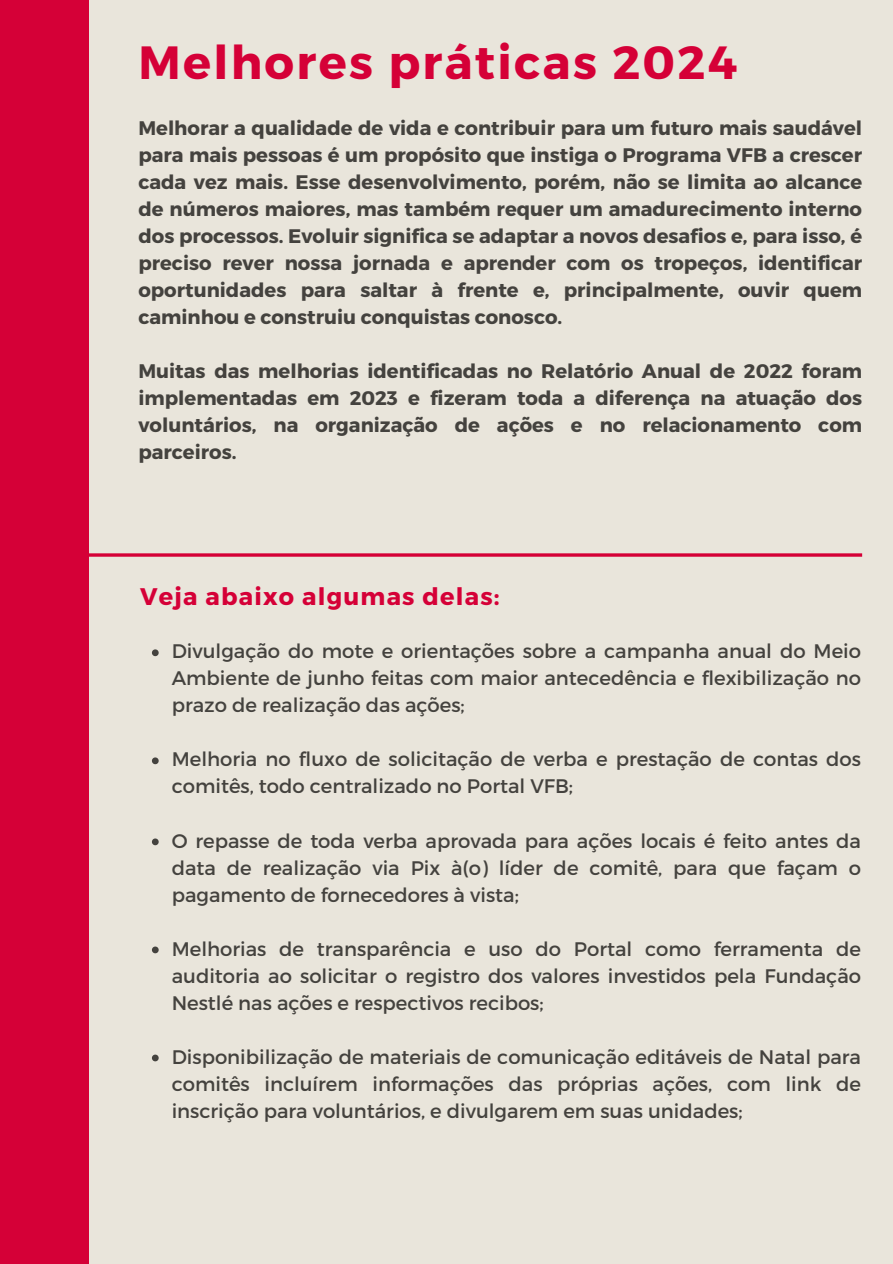
<style>
.page{position:relative;width:893px;height:1264px;background:#fff}
.page>*{position:absolute;margin:0;border:0;box-sizing:border-box;transform-origin:0 0}
.t1{font:700 46.5px "Montserrat";letter-spacing:.05em;color:#d50037}
.t2{font:700 24px "Montserrat";letter-spacing:.05em;color:#d50037}
.t3{font:19.65px/27px "Montserrat";color:#44423e;text-align:justify}
.t4{font:700 19.65px/27px "Montserrat";color:#44423e;text-align:justify}
</style>
<div class="page">
<div style="left:0;top:0;width:892px;height:1263px;background:#e9e5db"></div>
<hr style="left:0;top:553px;width:862px;height:3px;background:#d50037">
<svg style="left:152px;top:649px;width:7px;height:7px"></svg>
<svg style="left:152px;top:757px;width:7px;height:7px"></svg>
<svg style="left:152px;top:838px;width:7px;height:7px"></svg>
<svg style="left:152px;top:946px;width:7px;height:7px"></svg>
<svg style="left:152px;top:1054px;width:7px;height:7px"></svg>
<div style="left:0;top:0;width:89px;height:1263px;background:#d50037"></div>
<h1 class="t1" style="left:138px;top:32px;width:600px">Melhores práticas 2024</h1>
<h3 class="t4" style="left:138px;top:113px;width:725px">Melhorar a qualidade de vida e contribuir para um futuro mais saudável para mais pessoas é um propósito que instiga o Programa VFB a crescer cada vez mais. Esse desenvolvimento, porém, não se limita ao alcance de números maiores, mas também requer um amadurecimento interno dos processos. Evoluir significa se adaptar a novos desafios e, para isso, é preciso rever nossa jornada e aprender com os tropeços, identificar oportunidades para saltar à frente e, principalmente, ouvir quem caminhou e construiu conquistas conosco.</h3>
<h3 class="t4" style="left:138px;top:356px;width:725px">Muitas das melhorias identificadas no Relatório Anual de 2022 foram implementadas em 2023 e fizeram toda a diferença na atuação dos voluntários, na organização de ações e no relacionamento com parceiros.</h3>
<h2 class="t2" style="left:140px;top:581px;width:361px">Veja abaixo algumas delas:</h2>
<p class="t3" style="left:172px;top:637px;width:690px">Divulgação do mote e orientações sobre a campanha anual do Meio Ambiente de junho feitas com maior antecedência e flexibilização no prazo de realização das ações;</p>
<p class="t3" style="left:172px;top:745px;width:690px">Melhoria no fluxo de solicitação de verba e prestação de contas dos comitês, todo centralizado no Portal VFB;</p>
<p class="t3" style="left:172px;top:826px;width:690px">O repasse de toda verba aprovada para ações locais é feito antes da data de realização via Pix à(o) líder de comitê, para que façam o pagamento de fornecedores à vista;</p>
<p class="t3" style="left:172px;top:934px;width:690px">Melhorias de transparência e uso do Portal como ferramenta de auditoria ao solicitar o registro dos valores investidos pela Fundação Nestlé nas ações e respectivos recibos;</p>
<p class="t3" style="left:172px;top:1042px;width:690px">Disponibilização de materiais de comunicação editáveis de Natal para comitês incluírem informações das próprias ações, com link de inscrição para voluntários, e divulgarem em suas unidades;</p>
</div>
